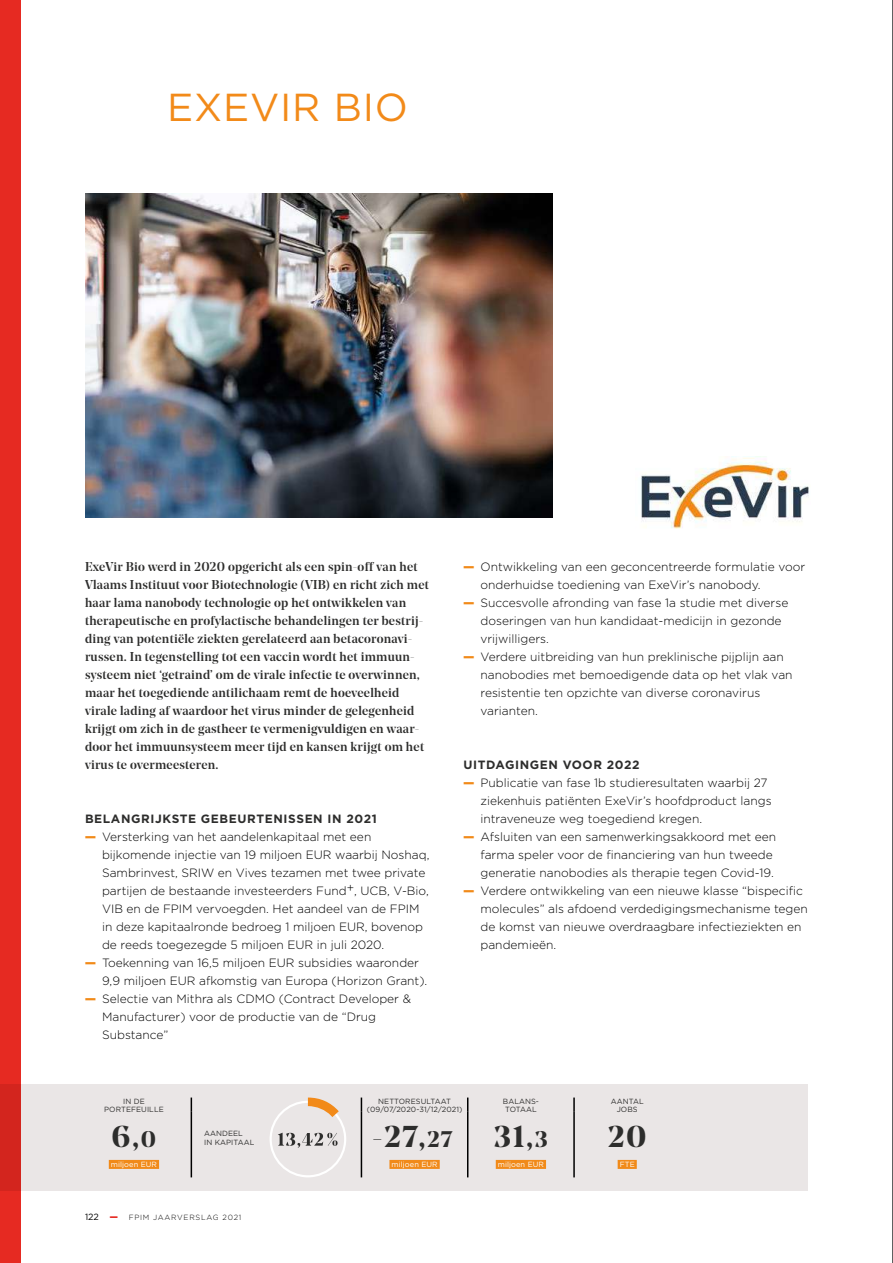
<style>
.page{position:relative;width:893px;height:1263px;background:#fff}
.page>*{position:absolute;margin:0;border:0;box-sizing:border-box;transform-origin:0 0}
.t1{font:39px "Gotham";letter-spacing:.02em;color:#f28a19}
.t2{font:700 30px "Noe Display";color:#2d2d2c}
.t3{font:500 12.75px/18px "Noe Display";letter-spacing:.02em;color:#2d2d2c}
.t4{font:300 12px/18px "Gotham";color:#000}
.t5{font:700 12px "Gotham";letter-spacing:.05em;color:#2d2d2c}
.t6{font:7.5px/8.2px "Gotham";letter-spacing:.01em;color:#2d2d2c;text-align:center}
.t7{font:7.5px "Gotham";letter-spacing:.01em;color:#fff}
.t8{font:300 7.5px "Gotham";letter-spacing:.1em;color:#000}
.s1{font-weight:900;color:#f18a19}
.s2{font-size:22.5px}
.s3{font-weight:400;font-size:9px}
.s4{font-weight:900;font-size:9px;color:#e62a22}
</style>
<div class="page">
<div style="left:0;top:0;width:21px;height:1263px;background:#e62a22"></div>
<div style="left:0;top:1084px;width:808px;height:107px;background:#eae6e6"></div>
<img style="left:85px;top:193px;width:468px;height:324px">
<svg style="left:191px;top:1097px;width:1px;height:15px"></svg>
<svg style="left:361px;top:1097px;width:1px;height:15px"></svg>
<svg style="left:467px;top:1097px;width:1px;height:15px"></svg>
<svg style="left:573px;top:1097px;width:2px;height:15px"></svg>
<hr style="left:191px;top:1112px;width:1px;height:65px;background:#000">
<hr style="left:361px;top:1112px;width:1px;height:65px;background:#000">
<hr style="left:467px;top:1112px;width:1px;height:65px;background:#000">
<hr style="left:573px;top:1112px;width:2px;height:65px;background:#000">
<div style="left:270px;top:1101px;width:76px;height:76px;border:2px solid #fff;border-radius:50%"></div>
<svg style="left:278px;top:1097px;width:61px;height:51px"></svg>
<div style="left:109px;top:1160px;width:50px;height:9px;background:#f18a19"></div>
<div style="left:389px;top:1160px;width:51px;height:9px;background:#f18a19"></div>
<div style="left:496px;top:1160px;width:50px;height:9px;background:#f18a19"></div>
<div style="left:618px;top:1160px;width:19px;height:9px;background:#f18a19"></div>
<img style="left:641px;top:456px;width:168px;height:73px">
<hr style="left:892px;top:0;width:1px;height:1263px;background:#2d2d2c">
<h1 class="t1" style="left:167px;top:82px;width:242px">EXEVIR BIO</h1>
<p class="t3" style="left:85px;top:557px;width:345px">ExeVir Bio werd in 2020 opgericht als een spin-off van het Vlaams Instituut voor Biotechnologie (VIB) en richt zich met haar lama nanobody technologie op het ontwikkelen van therapeutische en profylactische behandelingen ter bestrij&shy;ding van potentiële ziekten gerelateerd aan betacoronavi&shy;russen. In tegenstelling tot een vaccin wordt het immuun&shy;systeem niet ‘getraind’ om de virale infectie te overwinnen, maar het toegediende antilichaam remt de hoeveelheid virale lading af waardoor het virus minder de gelegenheid krijgt om zich in de gastheer te vermenigvuldigen en waar&shy;door het immuunsysteem meer tijd en kansen krijgt om het virus te overmeesteren.</p>
<p class="t5" style="left:85px;top:811px;width:293px">BELANGRIJKSTE GEBEURTENISSEN IN 2021</p>
<p class="t4" style="left:102px;top:827px;width:329px;text-indent:-17px"><span class="s1">—</span> Versterking van het aandelenkapitaal met een bijkomende injectie van 19 miljoen EUR waarbij Noshaq, Sambrinvest, SRIW en Vives tezamen met twee private partijen de bestaande investeerders Fund+, UCB, V-Bio, VIB en de FPIM vervoegden. Het aandeel van de FPIM in deze kapitaalronde bedroeg 1 miljoen EUR, bovenop de reeds toegezegde 5 miljoen EUR in juli 2020.</p>
<p class="t4" style="left:102px;top:953px;width:327px;text-indent:-17px"><span class="s1">—</span> Toekenning van 16,5 miljoen EUR subsidies waaronder<br>9,9 miljoen EUR afkomstig van Europa (Horizon Grant).</p>
<p class="t4" style="left:102px;top:989px;width:310px;text-indent:-17px"><span class="s1">—</span> Selectie van Mithra als CDMO (Contract Developer &amp;<br>Manufacturer) voor de productie van de “Drug<br>Substance”</p>
<p class="t4" style="left:480px;top:557px;width:326px;text-indent:-17px"><span class="s1">—</span> Ontwikkeling van een geconcentreerde formulatie voor onderhuidse toediening van ExeVir’s nanobody.</p>
<p class="t4" style="left:480px;top:593px;width:309px;text-indent:-17px"><span class="s1">—</span> Succesvolle afronding van fase 1a studie met diverse doseringen van hun kandidaat-medicijn in gezonde vrijwilligers.</p>
<p class="t4" style="left:480px;top:647px;width:314px;text-indent:-17px"><span class="s1">—</span> Verdere uitbreiding van hun preklinische pijplijn aan nanobodies met bemoedigende data op het vlak van resistentie ten opzichte van diverse coronavirus varianten.</p>
<p class="t5" style="left:463px;top:757px;width:178px">UITDAGINGEN VOOR 2022</p>
<p class="t4" style="left:480px;top:773px;width:293px;text-indent:-17px"><span class="s1">—</span> Publicatie van fase 1b studieresultaten waarbij 27 ziekenhuis patiënten ExeVir’s hoofdproduct langs intraveneuze weg toegediend kregen.</p>
<p class="t4" style="left:480px;top:827px;width:297px;text-indent:-17px"><span class="s1">—</span> Afsluiten van een samenwerkingsakkoord met een farma speler voor de financiering van hun tweede generatie nanobodies als therapie tegen Covid-19.</p>
<p class="t4" style="left:480px;top:881px;width:329px;text-indent:-17px"><span class="s1">—</span> Verdere ontwikkeling van een nieuwe klasse “bispecific molecules” als afdoend verdedigingsmechanisme tegen de komst van nieuwe overdraagbare infectieziekten en pandemieën.</p>
<p class="t6" style="left:104px;top:1096px;width:61px">IN DE<br>PORTEFEUILLE</p>
<p class="t6" style="left:367px;top:1096px;width:97px">NETTORESULTAAT (09/07/2020-31/12/2021)</p>
<p class="t6" style="left:503px;top:1096px;width:38px">BALANS-<br>TOTAAL</p>
<p class="t6" style="left:611px;top:1096px;width:34px">AANTAL<br>JOBS</p>
<h2 class="t2" style="left:112px;top:1117px;width:46px">6,<span class="s2">0</span></h2>
<p class="t7" style="left:111px;top:1159px;width:48px">miljoen EUR</p>
<p class="t6" style="left:204px;top:1129px;width:52px;text-align:left">AANDEEL<br>IN KAPITAAL</p>
<h2 class="t2" style="left:372px;top:1117px;width:82px">-27,<span class="s2">27</span></h2>
<p class="t7" style="left:392px;top:1159px;width:48px">miljoen EUR</p>
<h2 class="t2" style="left:494px;top:1117px;width:55px">31,<span class="s2">3</span></h2>
<p class="t7" style="left:498px;top:1159px;width:48px">miljoen EUR</p>
<h2 class="t2" style="left:608px;top:1117px;width:40px">20</h2>
<p class="t7" style="left:620px;top:1159px;width:16px">FTE</p>
<p class="t8" style="left:85px;top:1213px;width:158px"><span class="s3">122</span> <span class="s4">—</span> FPIM JAARVERSLAG 2021</p>
</div>
